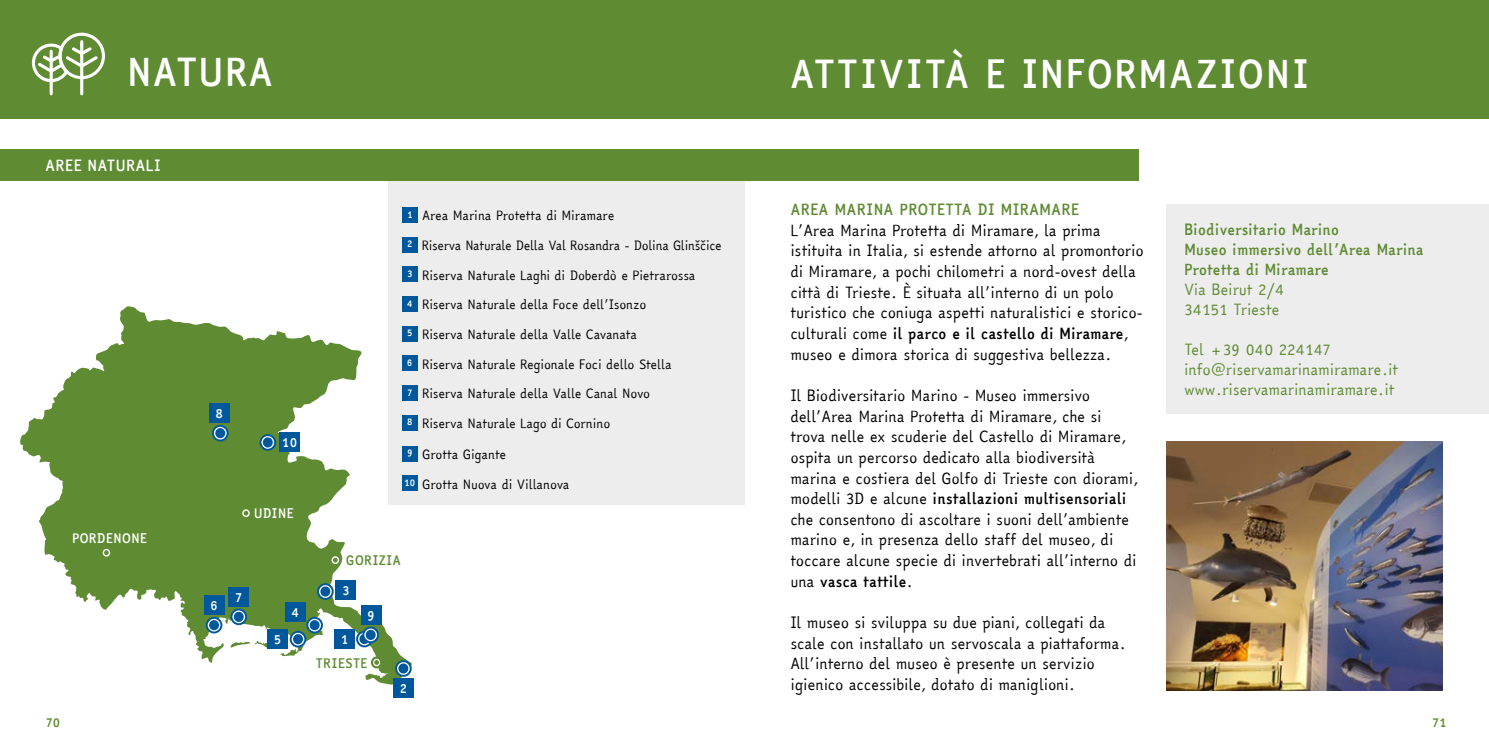
<style>
.page{position:relative;width:1489px;height:745px;background:#fff}
.page>*{position:absolute;margin:0;border:0;box-sizing:border-box;transform-origin:0 0}
.t1{font:700 37.5px "Easy Reading";letter-spacing:.015em;color:#fff}
.t2{font:15px/20.6px "Easy Reading";letter-spacing:-.02em;color:#000}
.t3{font:700 15px "Easy Reading";letter-spacing:-.02em;color:#5f8b33}
.t4{font:15px "Easy Reading";letter-spacing:-.02em;color:#5f8b33}
.t5{font:700 15px "Easy Reading";letter-spacing:-.005em;color:#fff}
.t6{font:700 12.88px "Easy Reading";color:#fff}
.t7{font:700 12.88px "Easy Reading";color:#5f8b33}
.t8{font:12.5px "Easy Reading";letter-spacing:-.02em;color:#000}
.t9{font:700 12.5px "Easy Reading";color:#5f8b33}
.t10{font:700 9.38px "Easy Reading";color:#fff}
.s1{font-weight:700}
</style>
<div class="page">
<div style="left:0;top:0;width:1488px;height:119px;background:#5f8b33"></div>
<div style="left:387px;top:165px;width:357px;height:339px;background:#ededed"></div>
<svg style="left:20px;top:306px;width:393px;height:378px;fill:#5f8b33"></svg>
<svg style="left:279px;top:644px;width:25px;height:11px"></svg>
<svg style="left:230px;top:640px;width:39px;height:9px"></svg>
<svg style="left:242px;top:509px;width:8px;height:7px"></svg>
<svg style="left:103px;top:548px;width:7px;height:8px"></svg>
<svg style="left:331px;top:556px;width:8px;height:7px"></svg>
<div style="left:334px;top:629px;width:21px;height:19px;background:#00589c"></div>
<div style="left:335px;top:580px;width:21px;height:19px;background:#00589c"></div>
<div style="left:285px;top:602px;width:20px;height:19px;background:#00589c"></div>
<div style="left:267px;top:629px;width:21px;height:19px;background:#00589c"></div>
<div style="left:204px;top:594px;width:20px;height:20px;background:#00589c"></div>
<div style="left:209px;top:403px;width:20px;height:19px;background:#00589c"></div>
<div style="left:228px;top:587px;width:21px;height:19px;background:#00589c"></div>
<div style="left:393px;top:678px;width:20px;height:19px;background:#00589c"></div>
<img style="left:1166px;top:441px;width:276px;height:248px">
<div style="left:0;top:149px;width:1137px;height:32px;background:#5f8b33"></div>
<div style="left:402px;top:414px;width:16px;height:16px;background:#00589c"></div>
<div style="left:402px;top:296px;width:16px;height:16px;background:#00589c"></div>
<div style="left:402px;top:385px;width:16px;height:16px;background:#00589c"></div>
<div style="left:402px;top:266px;width:16px;height:16px;background:#00589c"></div>
<div style="left:402px;top:355px;width:16px;height:16px;background:#00589c"></div>
<div style="left:402px;top:236px;width:16px;height:16px;background:#00589c"></div>
<div style="left:402px;top:325px;width:16px;height:16px;background:#00589c"></div>
<div style="left:402px;top:207px;width:16px;height:16px;background:#00589c"></div>
<svg style="left:371px;top:656px;width:11px;height:12px"></svg>
<div style="left:361px;top:605px;width:20px;height:19px;background:#00589c"></div>
<div style="left:279px;top:431px;width:21px;height:20px;background:#00589c"></div>
<svg style="left:357px;top:631px;width:15px;height:15px"></svg>
<div style="left:356px;top:630px;width:17px;height:17px;border:2px solid #00589c;border-radius:50%"></div>
<svg style="left:359px;top:633px;width:10px;height:10px"></svg>
<svg style="left:318px;top:583px;width:15px;height:15px"></svg>
<div style="left:317px;top:583px;width:17px;height:16px;border:2px solid #00589c;border-radius:50%"></div>
<div style="left:320px;top:586px;width:10px;height:10px;background:#00589c;border-radius:50%"></div>
<svg style="left:213px;top:425px;width:14px;height:15px"></svg>
<div style="left:212px;top:424px;width:16px;height:17px;border:2px solid #00589c;border-radius:50%"></div>
<div style="left:215px;top:428px;width:10px;height:10px;background:#00589c;border-radius:50%"></div>
<svg style="left:307px;top:617px;width:15px;height:15px"></svg>
<div style="left:306px;top:616px;width:17px;height:17px;border:2px solid #00589c;border-radius:50%"></div>
<svg style="left:310px;top:619px;width:9px;height:10px"></svg>
<svg style="left:291px;top:631px;width:14px;height:15px"></svg>
<div style="left:290px;top:630px;width:16px;height:17px;border:2px solid #00589c;border-radius:50%"></div>
<svg style="left:293px;top:633px;width:10px;height:10px"></svg>
<svg style="left:207px;top:617px;width:14px;height:15px"></svg>
<div style="left:206px;top:616px;width:16px;height:17px;border:2px solid #00589c;border-radius:50%"></div>
<svg style="left:209px;top:619px;width:10px;height:10px"></svg>
<svg style="left:231px;top:609px;width:15px;height:14px"></svg>
<div style="left:230px;top:608px;width:17px;height:16px;border:2px solid #00589c;border-radius:50%"></div>
<div style="left:234px;top:611px;width:10px;height:10px;background:#00589c;border-radius:50%"></div>
<svg style="left:396px;top:660px;width:15px;height:15px"></svg>
<div style="left:395px;top:659px;width:17px;height:17px;border:2px solid #00589c;border-radius:50%"></div>
<div style="left:398px;top:663px;width:10px;height:10px;background:#00589c;border-radius:50%"></div>
<svg style="left:363px;top:627px;width:15px;height:14px"></svg>
<div style="left:362px;top:626px;width:17px;height:16px;border:2px solid #00589c;border-radius:50%"></div>
<div style="left:366px;top:629px;width:9px;height:10px;background:#00589c;border-radius:50%"></div>
<svg style="left:260px;top:435px;width:15px;height:14px"></svg>
<div style="left:259px;top:434px;width:17px;height:16px;border:2px solid #00589c;border-radius:50%"></div>
<div style="left:263px;top:437px;width:10px;height:10px;background:#00589c;border-radius:50%"></div>
<div style="left:402px;top:445px;width:16px;height:16px;background:#00589c"></div>
<div style="left:402px;top:475px;width:16px;height:16px;background:#00589c"></div>
<div style="left:1166px;top:204px;width:322px;height:209px;background:#ededed"></div>
<hr style="left:50px;top:51px;width:3px;height:43px;background:#fff">
<hr style="left:80px;top:42px;width:3px;height:52px;background:#fff">
<svg style="left:32px;top:32px;width:73px;height:52px"></svg>
<h1 class="t1" style="left:126px;top:46px;width:149px">NATURA</h1>
<h1 class="t1" style="left:789px;top:47px;width:521px">ATTIVITÀ E INFORMAZIONI</h1>
<p class="t5" style="left:45px;top:155px;width:118px">AREE NATURALI</p>
<p class="t6" style="left:72px;top:529px;width:76px">PORDENONE</p>
<p class="t6" style="left:215px;top:404px;width:10px">8</p>
<p class="t6" style="left:282px;top:432px;width:17px">10</p>
<p class="t6" style="left:254px;top:503px;width:41px">UDINE</p>
<p class="t6" style="left:210px;top:595px;width:9px">6</p>
<p class="t6" style="left:235px;top:587px;width:8px">7</p>
<p class="t6" style="left:273px;top:629px;width:10px">5</p>
<p class="t6" style="left:291px;top:603px;width:10px">4</p>
<p class="t10" style="left:407px;top:207px;width:7px">1</p>
<p class="t8" style="left:422px;top:207px;width:194px">Area Marina Protetta di Miramare</p>
<p class="t10" style="left:407px;top:237px;width:7px">2</p>
<p class="t8" style="left:422px;top:236px;width:301px">Riserva Naturale Della Val Rosandra - Dolina Glinščice</p>
<p class="t10" style="left:407px;top:267px;width:7px">3</p>
<p class="t8" style="left:422px;top:266px;width:275px">Riserva Naturale Laghi di Doberdò e Pietrarossa</p>
<p class="t10" style="left:407px;top:296px;width:8px">4</p>
<p class="t8" style="left:422px;top:296px;width:226px">Riserva Naturale della Foce dell’Isonzo</p>
<p class="t10" style="left:407px;top:326px;width:7px">5</p>
<p class="t8" style="left:422px;top:325px;width:217px">Riserva Naturale della Valle Cavanata</p>
<p class="t10" style="left:407px;top:356px;width:7px">6</p>
<p class="t8" style="left:422px;top:355px;width:251px">Riserva Naturale Regionale Foci dello Stella</p>
<p class="t10" style="left:407px;top:385px;width:7px">7</p>
<p class="t8" style="left:422px;top:385px;width:230px">Riserva Naturale della Valle Canal Novo</p>
<p class="t10" style="left:407px;top:415px;width:7px">8</p>
<p class="t8" style="left:422px;top:414px;width:190px">Riserva Naturale Lago di Cornino</p>
<p class="t10" style="left:407px;top:446px;width:7px">9</p>
<p class="t8" style="left:422px;top:445px;width:85px">Grotta Gigante</p>
<p class="t10" style="left:404px;top:475px;width:13px">10</p>
<p class="t8" style="left:422px;top:475px;width:149px">Grotta Nuova di Villanova</p>
<p class="t7" style="left:346px;top:550px;width:57px">GORIZIA</p>
<p class="t6" style="left:342px;top:581px;width:9px">3</p>
<p class="t6" style="left:341px;top:630px;width:9px">1</p>
<p class="t6" style="left:367px;top:606px;width:9px">9</p>
<p class="t7" style="left:315px;top:653px;width:53px">TRIESTE</p>
<p class="t6" style="left:399px;top:679px;width:9px">2</p>
<p class="t3" style="left:790px;top:199px;width:290px">AREA MARINA PROTETTA DI MIRAMARE</p>
<p class="t2" style="left:790px;top:220px;width:355px">L’Area Marina Protetta di Miramare, la prima istituita in Italia, si estende attorno al promontorio di Miramare, a pochi chilometri a nord-ovest della città di Trieste. È situata all’interno di un polo turistico che coniuga aspetti naturalistici e storico&shy;culturali come <span class="s1">il parco e il castello di Miramare</span>, museo e dimora storica di suggestiva bellezza.</p>
<p class="t2" style="left:790px;top:385px;width:349px">Il Biodiversitario Marino - Museo immersivo dell’Area Marina Protetta di Miramare, che si trova nelle ex scuderie del Castello di Miramare, ospita un percorso dedicato alla biodiversità marina e costiera del Golfo di Trieste con diorami, modelli 3D e alcune <span class="s1">installazioni multisensoriali </span>che consentono di ascoltare i suoni dell’ambiente marino e, in presenza dello staff del museo, di toccare alcune specie di invertebrati all’interno di una <span class="s1">vasca tattile</span>.</p>
<p class="t2" style="left:790px;top:612px;width:337px">Il museo si sviluppa su due piani, collegati da scale con installato un servoscala a piattaforma.<br>All’interno del museo è presente un servizio igienico accessibile, dotato di maniglioni.</p>
<p class="t3" style="left:1183px;top:219px;width:157px">Biodiversitario Marino</p>
<p class="t3" style="left:1183px;top:239px;width:241px">Museo immersivo dell’Area Marina</p>
<p class="t3" style="left:1183px;top:259px;width:146px">Protetta di Miramare</p>
<p class="t4" style="left:1183px;top:279px;width:102px">Via Beirut 2/4</p>
<p class="t4" style="left:1183px;top:299px;width:97px">34151 Trieste</p>
<p class="t4" style="left:1183px;top:339px;width:148px">Tel +39 040 224147</p>
<p class="t4" style="left:1183px;top:359px;width:216px">info@riservamarinamiramare.it</p>
<p class="t4" style="left:1183px;top:379px;width:212px">www.riservamarinamiramare.it</p>
<p class="t9" style="left:46px;top:713px;width:16px">70</p>
<p class="t9" style="left:1432px;top:713px;width:15px">71</p>
</div>
